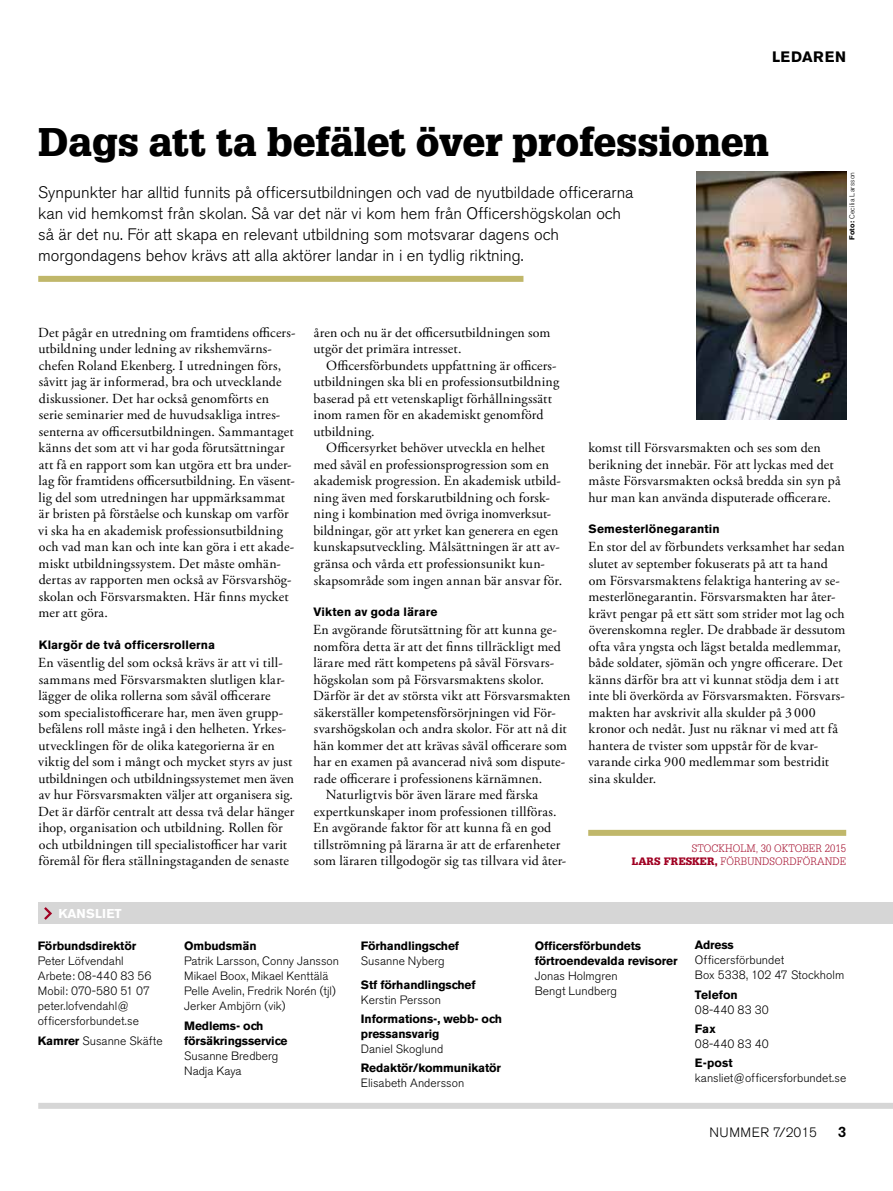
<style>
.page{position:relative;width:893px;height:1191px;background:#fff}
.page>*{position:absolute;margin:0;border:0;box-sizing:border-box;transform-origin:0 0}
.t1{font:900 39px "Glypha";color:#000}
.t2{font:300 16.5px/21px "Akzidenz Grotesk BE";color:#000}
.t3{font:700 15px "Akzidenz Grotesk BE";letter-spacing:.04em;color:#000}
.t4{font:13.8px/16.5px "Adobe Garamond Pro";letter-spacing:.01em;color:#000}
.t5{font:300 13.5px "Akzidenz Grotesk BE";letter-spacing:.04em;color:#000}
.t6{font:700 12.75px "Akzidenz Grotesk BE";letter-spacing:-.01em;color:#fff}
.t7{font:300 12px/15px "Akzidenz Grotesk BE";letter-spacing:.005em;color:#000}
.t8{font:700 12px/15px "Akzidenz Grotesk BE";letter-spacing:-.01em;color:#000}
.t9{font:700 12px "Akzidenz Grotesk BE";letter-spacing:.01em;color:#000}
.t10{font:700 12px "Akzidenz Grotesk BE";letter-spacing:.015em;color:#000}
.t11{font:300 10.5px/13.5px "Glypha";letter-spacing:.01em;color:#a00022;text-align:right}
.t12{font:300 7.2px "Akzidenz Grotesk BE";letter-spacing:.025em;color:#000}
.s1{font-weight:700}
.s2{font-weight:900}
.s3{font-weight:500;font-size:15px;color:#fff}
.s4{font-weight:500;font-size:15px}
</style>
<div class="page">
<div style="left:38px;top:902px;width:855px;height:21px;background:#d6d6d6"></div>
<svg style="left:44px;top:907px;width:8px;height:13px"></svg>
<div style="left:38px;top:1102px;width:855px;height:6px;background:#d6d6d6"></div>
<div style="left:588px;top:830px;width:258px;height:6px;background:#c0b76a"></div>
<div style="left:38px;top:276px;width:485px;height:6px;background:#c0b76a"></div>
<img style="left:696px;top:172px;width:150px;height:247px">
<hr style="left:0;top:0;width:1px;height:1191px;background:#171e3b">
<p class="t3" style="left:772px;top:48px;width:76px">LEDAREN</p>
<h1 class="t1" style="left:38px;top:118px;width:732px">Dags att ta befälet över professionen</h1>
<p class="t2" style="left:38px;top:182px;width:597px">Synpunkter har alltid funnits på officersutbildningen och vad de nyutbildade officerarna kan vid hemkomst från skolan. Så var det när vi kom hem från Officershögskolan och så är det nu. För att skapa en relevant utbildning som motsvarar dagens och morgondagens behov krävs att alla aktörer landar in i en tydlig riktning.</p>
<p class="t12" style="left:848px;top:240px;width:70px;rotate:-90deg"><span class="s1">Foto:</span> Cecilia Larsson</p>
<p class="t4" style="left:38px;top:325px;width:259px">Det pågår en utredning om framtidens officers&shy;utbildning under ledning av rikshemvärns&shy;chefen Roland Ekenberg. I utredningen förs, såvitt jag är informerad, bra och utvecklande diskussioner. Det har också genomförts en serie seminarier med de huvudsakliga intres&shy;senterna av officersutbildningen. Sammantaget känns det som att vi har goda förutsättningar att få en rapport som kan utgöra ett bra under&shy;lag för framtidens officersutbildning. En väsent&shy;lig del som utredningen har uppmärksammat är bristen på förståelse och kunskap om varför vi ska ha en akademisk professionsutbildning och vad man kan och inte kan göra i ett akade&shy;miskt utbildningssystem. Det måste omhän&shy;dertas av rapporten men också av Försvarshög&shy;skolan och Försvarsmakten. Här finns mycket mer att göra.</p>
<p class="t10" style="left:39px;top:638px;width:178px">Klargör de två officersrollerna</p>
<p class="t4" style="left:38px;top:655px;width:258px">En väsentlig del som också krävs är att vi till&shy;sammans med Försvarsmakten slutligen klar&shy;lägger de olika rollerna som såväl officerare som specialistofficerare har, men även grupp&shy;befälens roll måste ingå i den helheten. Yrkes&shy;utvecklingen för de olika kategorierna är en viktig del som i mångt och mycket styrs av just utbildningen och utbildningssystemet men även av hur Försvarsmakten väljer att organisera sig.<br>Det är därför centralt att dessa två delar hänger ihop, organisation och utbildning. Rollen för och utbildningen till specialistofficer har varit föremål för flera ställningstaganden de senaste</p>
<p class="t4" style="left:313px;top:325px;width:238px">åren och nu är det officersutbildningen som utgör det primära intresset.</p>
<p class="t4" style="left:313px;top:358px;width:247px;text-indent:13px">Officersförbundets uppfattning är officers&shy;utbildningen ska bli en professionsutbildning baserad på ett vetenskapligt förhållningssätt inom ramen för en akademiskt genomförd utbildning.</p>
<p class="t4" style="left:314px;top:440px;width:250px;text-indent:13px">Officersyrket behöver utveckla en helhet med såväl en professionsprogression som en akademisk progression. En akademisk utbild&shy;ning även med forskarutbildning och forsk&shy;ning i kombination med övriga inomverksut&shy;bildningar, gör att yrket kan generera en egen kunskapsutveckling. Målsättningen är att av&shy;gränsa och vårda ett professionsunikt kun&shy;skapsområde som ingen annan bär ansvar för.</p>
<p class="t9" style="left:313px;top:605px;width:126px">Vikten av goda lärare</p>
<p class="t4" style="left:313px;top:622px;width:245px">En avgörande förutsättning för att kunna ge-</p>
<p class="t4" style="left:314px;top:638px;width:249px">nomföra detta är att det finns tillräckligt med</p>
<p class="t4" style="left:314px;top:655px;width:242px">lärare med rätt kompetens på såväl Försvars-</p>
<p class="t4" style="left:314px;top:671px;width:232px">högskolan som på Försvarsmaktens skolor.</p>
<p class="t4" style="left:313px;top:688px;width:259px">Därför är det av största vikt att Försvarsmakten</p>
<p class="t4" style="left:314px;top:704px;width:243px">säkerställer kompetensförsörjningen vid För-</p>
<p class="t4" style="left:314px;top:721px;width:254px">svarshögskolan och andra skolor. För att nå dit</p>
<p class="t4" style="left:314px;top:737px;width:255px">hän kommer det att krävas såväl officerare som</p>
<p class="t4" style="left:314px;top:754px;width:253px">har en examen på avancerad nivå som dispute-</p>
<p class="t4" style="left:314px;top:770px;width:230px">rade officerare i professionens kärnämnen.</p>
<p class="t4" style="left:326px;top:787px;width:214px">Naturligtvis bör även lärare med färska</p>
<p class="t4" style="left:314px;top:803px;width:244px">expertkunskaper inom professionen tillföras.</p>
<p class="t4" style="left:313px;top:820px;width:240px">En avgörande faktor för att kunna få en god</p>
<p class="t4" style="left:314px;top:836px;width:248px">tillströmning på lärarna är att de erfarenheter</p>
<p class="t4" style="left:314px;top:853px;width:254px">som läraren tillgodogör sig tas tillvara vid åter-</p>
<p class="t4" style="left:588px;top:440px;width:254px">komst till Försvarsmakten och ses som den berikning det innebär. För att lyckas med det måste Försvarsmakten också bredda sin syn på hur man kan använda disputerade officerare.</p>
<p class="t9" style="left:588px;top:522px;width:133px">Semesterlönegarantin</p>
<p class="t4" style="left:588px;top:539px;width:259px">En stor del av förbundets verksamhet har sedan slutet av september fokuserats på att ta hand om Försvarsmaktens felaktiga hantering av se&shy;mesterlönegarantin. Försvarsmakten har åter&shy;krävt pengar på ett sätt som strider mot lag och överenskomna regler. De drabbade är dessutom ofta våra yngsta och lägst betalda medlemmar, både soldater, sjömän och yngre officerare. Det känns därför bra att vi kunnat stödja dem i att inte bli överkörda av Försvarsmakten. Försvars&shy;makten har avskrivit alla skulder på 3 000 kronor och nedåt. Just nu räknar vi med att få hantera de tvister som uppstår för de kvar&shy;varande cirka 900 medlemmar som bestridit sina skulder.</p>
<p class="t11" style="left:632px;top:841px;width:216px">STOCKHOLM, 30 OKTOBER 2015<br><span class="s2">LARS FRESKER,</span> FÖRBUNDSORDFÖRANDE</p>
<p class="t6" style="left:59px;top:906px;width:65px">KANSLIET</p>
<p class="t8" style="left:38px;top:938px;width:100px">Förbundsdirektör</p>
<p class="t7" style="left:38px;top:953px;width:115px">Peter Löfvendahl<br>Arbete: 08-440 83 56<br>Mobil: 070-580 51 07 peter.lofvendahl@ officersforbundet.se</p>
<p class="t7" style="left:38px;top:1033px;width:126px"><span class="s1">Kamrer</span> Susanne Skäfte</p>
<p class="t8" style="left:184px;top:938px;width:74px">Ombudsmän</p>
<p class="t7" style="left:184px;top:953px;width:157px">Patrik Larsson, Conny Jansson<br>Mikael Boox, Mikael Kenttälä<br>Pelle Avelin, Fredrik Norén (tjl)<br>Jerker Ambjörn (vik)</p>
<p class="t8" style="left:184px;top:1018px;width:105px">Medlems- och försäkringsservice</p>
<p class="t7" style="left:184px;top:1048px;width:96px">Susanne Bredberg<br>Nadja Kaya</p>
<p class="t8" style="left:361px;top:938px;width:100px">Förhandlingschef</p>
<p class="t7" style="left:361px;top:953px;width:85px">Susanne Nyberg</p>
<p class="t8" style="left:361px;top:977px;width:116px">Stf förhandlingschef</p>
<p class="t7" style="left:361px;top:992px;width:82px">Kerstin Persson</p>
<p class="t8" style="left:361px;top:1011px;width:143px">Informations-, webb- och pressansvarig</p>
<p class="t7" style="left:361px;top:1041px;width:84px">Daniel Skoglund</p>
<p class="t8" style="left:361px;top:1060px;width:142px">Redaktör/kommunikatör</p>
<p class="t7" style="left:361px;top:1075px;width:105px">Elisabeth Andersson</p>
<p class="t8" style="left:535px;top:938px;width:144px">Officersförbundets förtroendevalda revisorer</p>
<p class="t7" style="left:535px;top:968px;width:84px">Jonas Holmgren<br>Bengt Lundberg</p>
<p class="t8" style="left:695px;top:937px;width:40px">Adress</p>
<p class="t7" style="left:695px;top:953px;width:151px">Officersförbundet<br>Box 5338, 102 47 Stockholm</p>
<p class="t8" style="left:695px;top:987px;width:44px">Telefon</p>
<p class="t7" style="left:695px;top:1002px;width:75px">08-440 83 30</p>
<p class="t8" style="left:695px;top:1021px;width:22px">Fax</p>
<p class="t7" style="left:695px;top:1036px;width:75px">08-440 83 40</p>
<p class="t8" style="left:695px;top:1055px;width:39px">E-post</p>
<p class="t7" style="left:695px;top:1070px;width:153px">kansliet@officersforbundet.se</p>
<p class="t5" style="left:709px;top:1124px;width:138px">NUMMER 7/2015 <span class="s3">0</span><span class="s4">3</span></p>
</div>
